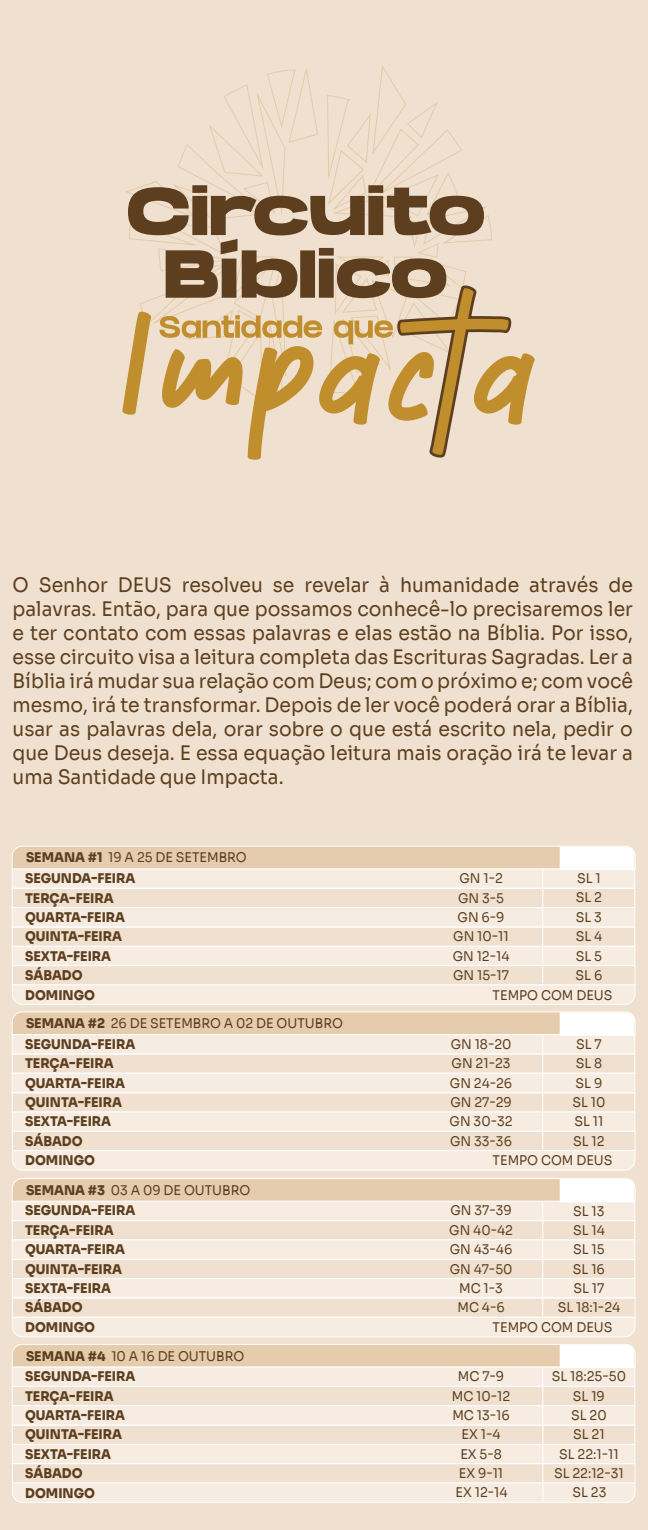
<style>
.page{position:relative;width:648px;height:1530px;background:#efe0cf}
.page>*{position:absolute;margin:0;border:0;box-sizing:border-box;transform-origin:0 0}
.t1{font:700 67.5px/62.8px "Hanson";letter-spacing:-.01em;color:#5d3f1f;text-align:center;scale:.94 1}
.t2{font:20px/24px "Sora";color:#5d3f1f;text-align:justify;scale:.94 1}
.t3{font:13.25px/20.5px "Sora";color:#5d3f1f;scale:.94 1}
.t4{font:800 13.25px/19.5px "Sora";color:#5d3f1f;scale:.94 1}
.s1{font-weight:400}
.s2{font-weight:800}
</style>
<div class="page">
<div style="left:12px;top:868px;width:623px;height:21px;background:#f6ece1;border:1px solid #fff"></div>
<div style="left:12px;top:888px;width:623px;height:20px;border:1px solid #fff"></div>
<div style="left:12px;top:907px;width:623px;height:20px;background:#f6ece1;border:1px solid #fff"></div>
<div style="left:12px;top:927px;width:623px;height:20px;border:1px solid #fff"></div>
<svg style="left:11px;top:845px;width:625px;height:26px;background:#ead7bf"></svg>
<div style="left:12px;top:946px;width:623px;height:20px;background:#f6ece1;border:1px solid #fff"></div>
<div style="left:12px;top:965px;width:623px;height:20px;border:1px solid #fff"></div>
<svg style="left:12px;top:984px;width:623px;height:21px;background:#f6ede3"></svg>
<hr style="left:542px;top:871px;width:1px;height:112px;background:#fff">
<div style="left:12px;top:1034px;width:623px;height:21px;background:#f6ece1;border:1px solid #fff"></div>
<div style="left:12px;top:1054px;width:623px;height:20px;border:1px solid #fff"></div>
<div style="left:12px;top:1073px;width:623px;height:20px;background:#f6ece1;border:1px solid #fff"></div>
<div style="left:12px;top:1092px;width:623px;height:21px;border:1px solid #fff"></div>
<svg style="left:11px;top:1011px;width:625px;height:26px;background:#ead7bf"></svg>
<div style="left:12px;top:1112px;width:623px;height:20px;background:#f6ece1;border:1px solid #fff"></div>
<div style="left:12px;top:1131px;width:623px;height:20px;border:1px solid #fff"></div>
<svg style="left:12px;top:1150px;width:623px;height:21px;background:#f6ede3"></svg>
<hr style="left:542px;top:1036px;width:1px;height:113px;background:#fff">
<div style="left:12px;top:1201px;width:623px;height:20px;background:#f6ece1"></div>
<div style="left:12px;top:1220px;width:623px;height:20px;border:1px solid #fff"></div>
<div style="left:12px;top:1239px;width:623px;height:21px;background:#f6ece1;border:1px solid #fff"></div>
<div style="left:12px;top:1259px;width:623px;height:20px;border:1px solid #fff"></div>
<svg style="left:11px;top:1178px;width:625px;height:25px;background:#ead7be"></svg>
<div style="left:12px;top:1278px;width:623px;height:20px;background:#f6ece1;border:1px solid #fff"></div>
<div style="left:12px;top:1297px;width:623px;height:21px;border:1px solid #fff"></div>
<hr style="left:542px;top:1203px;width:1px;height:112px;background:#fff">
<div style="left:12px;top:1366px;width:623px;height:21px;background:#f6ece1"></div>
<div style="left:12px;top:1386px;width:623px;height:20px;border:1px solid #fff"></div>
<div style="left:12px;top:1405px;width:623px;height:21px;background:#f6ece1;border:1px solid #fff"></div>
<div style="left:12px;top:1425px;width:623px;height:20px;border:1px solid #fff"></div>
<svg style="left:11px;top:1316px;width:625px;height:53px"></svg>
<div style="left:12px;top:1444px;width:623px;height:20px;background:#f6ece1;border:1px solid #fff"></div>
<div style="left:12px;top:1463px;width:623px;height:21px;border:1px solid #fff"></div>
<svg style="left:12px;top:1482px;width:623px;height:21px;background:#f6ede3"></svg>
<hr style="left:542px;top:1369px;width:1px;height:134px;background:#fff">
<svg style="left:122px;top:65px;width:413px;height:395px"></svg>
<h1 class="t1" style="left:126px;top:180px;width:384px">Circuito<br>Bíblico</h1>
<p class="t2" style="left:12px;top:571px;width:661px">O Senhor DEUS resolveu se revelar à humanidade através de palavras. Então, para que possamos conhecê-lo precisaremos ler e ter contato com essas palavras e elas estão na Bíblia. Por isso, esse circuito visa a leitura completa das Escrituras Sagradas. Ler a Bíblia irá mudar sua relação com Deus; com o próximo e; com você mesmo, irá te transformar. Depois de ler você poderá orar a Bíblia, usar as palavras dela, orar sobre o que está escrito nela, pedir o que Deus deseja. E essa equação leitura mais oração irá te levar a uma Santidade que Impacta.</p>
<p class="t4" style="left:25px;top:846px;width:237px;line-height:20.5px">SEMANA #1 <span class="s1">19 A 25 DE SETEMBRO<br></span>SEGUNDA-FEIRA</p>
<p class="t4" style="left:25px;top:887px;width:108px">TERÇA-FEIRA<br>QUARTA-FEIRA<br>QUINTA-FEIRA<br>SEXTA-FEIRA<br>SÁBADO<br>DOMINGO</p>
<p class="t3" style="left:25px;top:1012px;width:339px"><span class="s2">SEMANA #2</span> 26 DE SETEMBRO A 02 DE OUTUBRO<br><span class="s2">SEGUNDA-FEIRA</span></p>
<p class="t4" style="left:25px;top:1053px;width:108px">TERÇA-FEIRA<br>QUARTA-FEIRA<br>QUINTA-FEIRA<br>SEXTA-FEIRA<br>SÁBADO<br>DOMINGO</p>
<p class="t4" style="left:25px;top:1179px;width:241px;line-height:20.5px">SEMANA #3 <span class="s1">03 A 09 DE OUTUBRO<br></span>SEGUNDA-FEIRA</p>
<p class="t4" style="left:25px;top:1219px;width:108px">TERÇA-FEIRA<br>QUARTA-FEIRA<br>QUINTA-FEIRA<br>SEXTA-FEIRA<br>SÁBADO<br>DOMINGO</p>
<p class="t4" style="left:25px;top:1344px;width:235px;line-height:20.5px">SEMANA #4 <span class="s1">10 A 16 DE OUTUBRO<br></span>SEGUNDA-FEIRA</p>
<p class="t4" style="left:25px;top:1385px;width:108px">TERÇA-FEIRA<br>QUARTA-FEIRA<br>QUINTA-FEIRA<br>SEXTA-FEIRA<br>SÁBADO<br>DOMINGO</p>
<p class="t3" style="left:459px;top:867px;width:48px">GN 1-2</p>
<p class="t3" style="left:577px;top:867px;width:27px">SL 1</p>
<p class="t3" style="left:458px;top:887px;width:50px">GN 3-5</p>
<p class="t3" style="left:575px;top:886px;width:29px">SL 2</p>
<p class="t3" style="left:457px;top:906px;width:51px">GN 6-9</p>
<p class="t3" style="left:575px;top:906px;width:29px">SL 3</p>
<p class="t3" style="left:453px;top:925px;width:61px">GN 10-11</p>
<p class="t3" style="left:575px;top:925px;width:30px">SL 4</p>
<p class="t3" style="left:452px;top:944px;width:62px">GN 12-14</p>
<p class="t3" style="left:575px;top:945px;width:29px">SL 5</p>
<p class="t3" style="left:453px;top:964px;width:61px">GN 15-17</p>
<p class="t3" style="left:575px;top:964px;width:30px">SL 6</p>
<p class="t3" style="left:492px;top:983px;width:129px">TEMPO COM DEUS</p>
<p class="t3" style="left:450px;top:1033px;width:66px">GN 18-20</p>
<p class="t3" style="left:576px;top:1033px;width:29px">SL 7</p>
<p class="t3" style="left:451px;top:1052px;width:64px">GN 21-23</p>
<p class="t3" style="left:575px;top:1052px;width:30px">SL 8</p>
<p class="t3" style="left:450px;top:1072px;width:68px">GN 24-26</p>
<p class="t3" style="left:575px;top:1071px;width:30px">SL 9</p>
<p class="t3" style="left:450px;top:1091px;width:67px">GN 27-29</p>
<p class="t3" style="left:572px;top:1091px;width:37px">SL 10</p>
<p class="t3" style="left:449px;top:1110px;width:68px">GN 30-32</p>
<p class="t3" style="left:574px;top:1110px;width:32px">SL 11</p>
<p class="t3" style="left:450px;top:1130px;width:67px">GN 33-36</p>
<p class="t3" style="left:573px;top:1129px;width:35px">SL 12</p>
<p class="t3" style="left:492px;top:1149px;width:129px">TEMPO COM DEUS</p>
<p class="t3" style="left:450px;top:1199px;width:67px">GN 37-39</p>
<p class="t3" style="left:573px;top:1199px;width:35px">SL 13</p>
<p class="t3" style="left:449px;top:1219px;width:69px">GN 40-42</p>
<p class="t3" style="left:573px;top:1219px;width:35px">SL 14</p>
<p class="t3" style="left:449px;top:1238px;width:68px">GN 43-46</p>
<p class="t3" style="left:573px;top:1238px;width:35px">SL 15</p>
<p class="t3" style="left:449px;top:1258px;width:68px">GN 47-50</p>
<p class="t3" style="left:573px;top:1258px;width:35px">SL 16</p>
<p class="t3" style="left:459px;top:1277px;width:48px">MC 1-3</p>
<p class="t3" style="left:573px;top:1277px;width:34px">SL 17</p>
<p class="t3" style="left:457px;top:1296px;width:52px">MC 4-6</p>
<p class="t3" style="left:557px;top:1296px;width:68px">SL 18:1-24</p>
<p class="t3" style="left:492px;top:1316px;width:129px">TEMPO COM DEUS</p>
<p class="t3" style="left:458px;top:1365px;width:51px">MC 7-9</p>
<p class="t3" style="left:551px;top:1365px;width:80px">SL 18:25-50</p>
<p class="t3" style="left:451px;top:1385px;width:64px">MC 10-12</p>
<p class="t3" style="left:573px;top:1384px;width:35px">SL 19</p>
<p class="t3" style="left:452px;top:1404px;width:63px">MC 13-16</p>
<p class="t3" style="left:571px;top:1404px;width:39px">SL 20</p>
<p class="t3" style="left:461px;top:1423px;width:43px">EX 1-4</p>
<p class="t3" style="left:573px;top:1423px;width:35px">SL 21</p>
<p class="t3" style="left:460px;top:1443px;width:45px">EX 5-8</p>
<p class="t3" style="left:559px;top:1443px;width:65px">SL 22:1-11</p>
<p class="t3" style="left:459px;top:1462px;width:49px">EX 9-11</p>
<p class="t3" style="left:554px;top:1462px;width:76px">SL 22:12-31</p>
<p class="t3" style="left:455px;top:1481px;width:57px">EX 12-14</p>
<p class="t3" style="left:572px;top:1481px;width:38px">SL 23</p>
</div>
